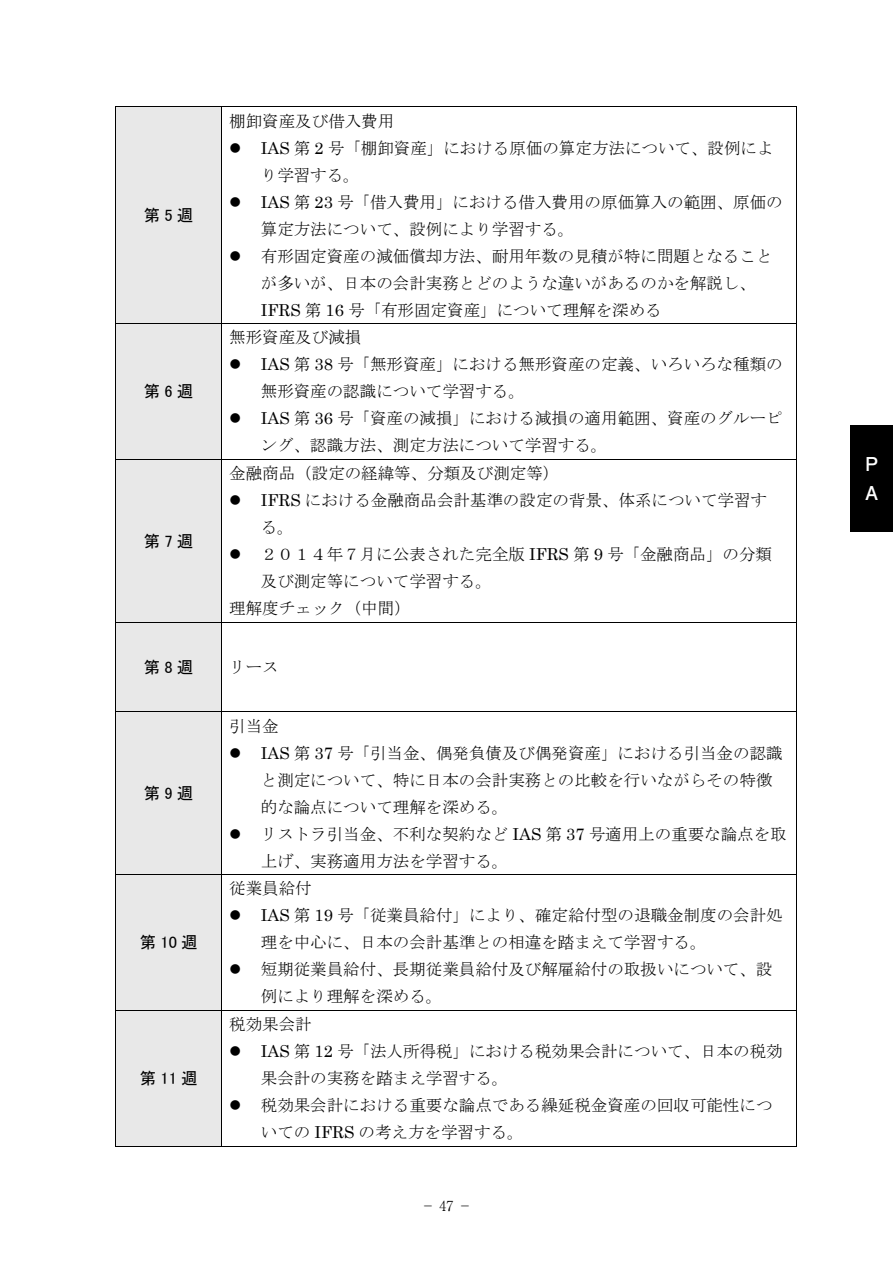
<style>
.page{position:relative;width:893px;height:1263px;background:#fff}
.page>*{position:absolute;margin:0;border:0;box-sizing:border-box;transform-origin:0 0}
.t1{font:700 19.2px/28.7px "Futo Go B101 Pr 6 N";color:#fff}
.t2{font:16.5px/27px "MS Mincho";color:#000}
.t3{font:16.5px "MS P Gothic";letter-spacing:.255em;color:#000}
.t4{font:300 13.8px "Ryumin Pr 6 N";color:#000}
.s1{font-family:"Century"}
</style>
<div class="page">
<div style="left:850px;top:425px;width:43px;height:106px;background:#000"></div>
<div style="left:116px;top:107px;width:105px;height:216px;background:#e8e8e8"></div>
<hr style="left:115px;top:106px;width:681px;height:1px;background:#000">
<hr style="left:115px;top:107px;width:1px;height:216px;background:#000">
<hr style="left:221px;top:107px;width:1px;height:216px;background:#000">
<hr style="left:796px;top:107px;width:1px;height:216px;background:#000">
<div style="left:116px;top:324px;width:105px;height:135px;background:#e8e8e8"></div>
<hr style="left:115px;top:323px;width:681px;height:1px;background:#000">
<hr style="left:115px;top:324px;width:1px;height:135px;background:#000">
<hr style="left:221px;top:324px;width:1px;height:135px;background:#000">
<hr style="left:796px;top:324px;width:1px;height:135px;background:#000">
<div style="left:116px;top:460px;width:105px;height:162px;background:#e8e8e8"></div>
<hr style="left:115px;top:459px;width:681px;height:1px;background:#000">
<hr style="left:115px;top:460px;width:1px;height:162px;background:#000">
<hr style="left:221px;top:460px;width:1px;height:162px;background:#000">
<hr style="left:796px;top:460px;width:1px;height:162px;background:#000">
<div style="left:116px;top:622px;width:105px;height:89px;background:#e8e8e8"></div>
<hr style="left:115px;top:622px;width:681px;height:1px;background:#000">
<hr style="left:115px;top:622px;width:1px;height:89px;background:#000">
<hr style="left:221px;top:622px;width:1px;height:89px;background:#000">
<hr style="left:796px;top:622px;width:1px;height:89px;background:#000">
<div style="left:116px;top:712px;width:105px;height:162px;background:#e8e8e8"></div>
<hr style="left:115px;top:711px;width:681px;height:1px;background:#000">
<hr style="left:115px;top:712px;width:1px;height:162px;background:#000">
<hr style="left:221px;top:712px;width:1px;height:162px;background:#000">
<hr style="left:796px;top:712px;width:1px;height:162px;background:#000">
<div style="left:116px;top:875px;width:105px;height:135px;background:#e8e8e8"></div>
<hr style="left:115px;top:874px;width:681px;height:1px;background:#000">
<hr style="left:115px;top:875px;width:1px;height:135px;background:#000">
<hr style="left:221px;top:875px;width:1px;height:135px;background:#000">
<hr style="left:796px;top:875px;width:1px;height:135px;background:#000">
<div style="left:116px;top:1011px;width:105px;height:135px;background:#e8e8e8"></div>
<hr style="left:115px;top:1010px;width:681px;height:1px;background:#000">
<hr style="left:115px;top:1011px;width:1px;height:135px;background:#000">
<hr style="left:115px;top:1146px;width:106px;height:1px;background:#000">
<hr style="left:221px;top:1011px;width:1px;height:135px;background:#000">
<hr style="left:222px;top:1146px;width:574px;height:1px;background:#000">
<hr style="left:796px;top:1011px;width:1px;height:135px;background:#000">
<p class="t3" style="left:144px;top:207px;width:51px">第5週</p>
<p class="t3" style="left:144px;top:383px;width:51px">第6週</p>
<p class="t3" style="left:144px;top:532px;width:51px">第7週</p>
<p class="t2" style="left:229px;top:107px;width:167px">棚卸資産及び借入費用</p>
<p class="t2" style="left:261px;top:134px;width:514px;text-indent:-32px">● <span class="s1">IAS</span> 第 <span class="s1">2</span> 号「棚卸資産」における原価の算定方法について、設例により学習する。</p>
<p class="t2" style="left:261px;top:188px;width:523px;text-indent:-32px">● <span class="s1">IAS</span> 第 <span class="s1">23</span> 号「借入費用」における借入費用の原価算入の範囲、原価の算定方法について、設例により学習する。</p>
<p class="t2" style="left:261px;top:242px;width:513px;text-indent:-32px">● 有形固定資産の減価償却方法、耐用年数の見積が特に問題となることが多いが、日本の会計実務とどのような違いがあるのかを解説し、<br><span class="s1">IFRS</span> 第 <span class="s1">16</span> 号「有形固定資産」について理解を深める</p>
<p class="t2" style="left:229px;top:324px;width:134px">無形資産及び減損</p>
<p class="t2" style="left:261px;top:351px;width:523px;text-indent:-32px">● <span class="s1">IAS</span> 第 <span class="s1">38</span> 号「無形資産」における無形資産の定義、いろいろな種類の無形資産の認識について学習する。</p>
<p class="t2" style="left:261px;top:405px;width:523px;text-indent:-32px">● <span class="s1">IAS</span> 第 <span class="s1">36</span> 号「資産の減損」における減損の適用範囲、資産のグルーピング、認識方法、測定方法について学習する。</p>
<p class="t2" style="left:229px;top:460px;width:332px">金融商品（設定の経緯等、分類及び測定等）</p>
<p class="t2" style="left:261px;top:487px;width:508px;text-indent:-32px">● <span class="s1">IFRS</span> における金融商品会計基準の設定の背景、体系について学習する。</p>
<p class="t2" style="left:229px;top:541px;width:544px">● ２０１４年７月に公表された完全版 <span class="s1">IFRS</span> 第 <span class="s1">9</span> 号「金融商品」の分類</p>
<p class="t2" style="left:261px;top:568px;width:233px">及び測定等について学習する。</p>
<p class="t2" style="left:229px;top:595px;width:183px">理解度チェック（中間）</p>
<p class="t3" style="left:144px;top:659px;width:51px">第8週</p>
<p class="t2" style="left:229px;top:653px;width:51px">リース</p>
<p class="t3" style="left:144px;top:785px;width:51px">第9週</p>
<p class="t3" style="left:140px;top:934px;width:59px">第10週</p>
<p class="t3" style="left:140px;top:1070px;width:59px">第11週</p>
<p class="t2" style="left:229px;top:712px;width:51px">引当金</p>
<p class="t2" style="left:261px;top:739px;width:523px;text-indent:-32px">● <span class="s1">IAS</span> 第 <span class="s1">37</span> 号「引当金、偶発負債及び偶発資産」における引当金の認識と測定について、特に日本の会計実務との比較を行いながらその特徴的な論点について理解を深める。</p>
<p class="t2" style="left:261px;top:820px;width:527px;text-indent:-32px">● リストラ引当金、不利な契約など <span class="s1">IAS</span> 第 <span class="s1">37</span> 号適用上の重要な論点を取上げ、実務適用方法を学習する。</p>
<p class="t2" style="left:229px;top:875px;width:84px">従業員給付</p>
<p class="t2" style="left:261px;top:902px;width:523px;text-indent:-32px">● <span class="s1">IAS</span> 第 <span class="s1">19</span> 号「従業員給付」により、確定給付型の退職金制度の会計処理を中心に、日本の会計基準との相違を踏まえて学習する。</p>
<p class="t2" style="left:261px;top:956px;width:513px;text-indent:-32px">● 短期従業員給付、長期従業員給付及び解雇給付の取扱いについて、設例により理解を深める。</p>
<p class="t2" style="left:229px;top:1011px;width:84px">税効果会計</p>
<p class="t2" style="left:261px;top:1038px;width:523px;text-indent:-32px">● <span class="s1">IAS</span> 第 <span class="s1">12</span> 号「法人所得税」における税効果会計について、日本の税効果会計の実務を踏まえ学習する。</p>
<p class="t2" style="left:261px;top:1092px;width:513px;text-indent:-32px">● 税効果会計における重要な論点である繰延税金資産の回収可能性についての <span class="s1">IFRS</span> の考え方を学習する。</p>
<p class="t4" style="left:421px;top:1195px;width:52px">− 47 −</p>
<p class="t1" style="left:862px;top:449px;width:17px">Ｐ<br>Ａ</p>
</div>
